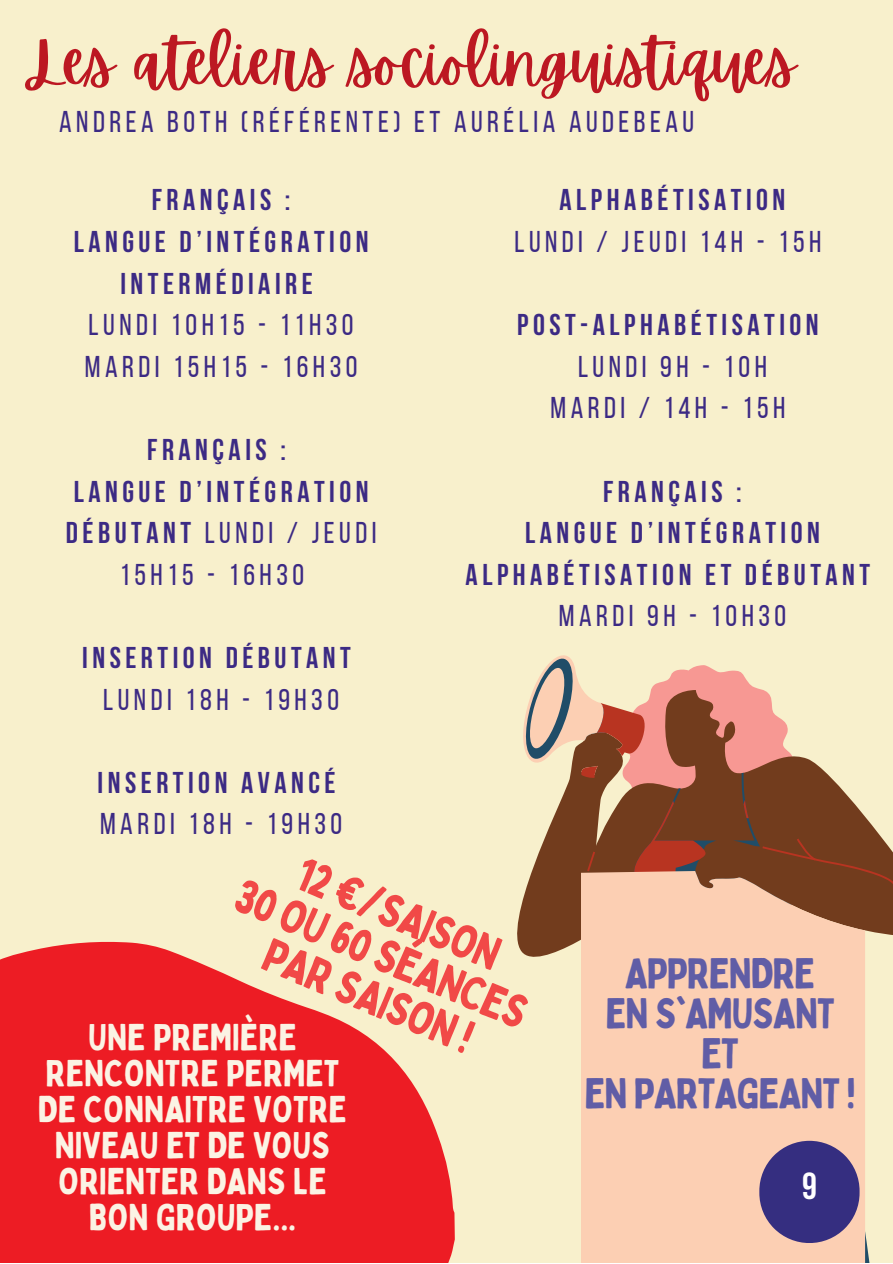
<style>
.page{position:relative;width:893px;height:1264px;background:#fff}
.page>*{position:absolute;margin:0;border:0;box-sizing:border-box;transform-origin:0 0}
.t1{font:64.35px "Apricots";color:#bc1822}
.t2{font:46.05px "Bobby Jones";color:#f14947}
.t3{font:42px "Bobby Jones";letter-spacing:-.025em;color:#605da6}
.t4{font:700 37.5px "Bebas Neue";color:#fff}
.t5{font:36.75px/36px "Bobby Jones";color:#fbf3e4;text-align:center}
.t6{font:700 30px/41.5px "Bebas Neue";letter-spacing:.15em;color:#3c2a84;text-align:center}
.t7{font:30px "Bebas Neue";letter-spacing:.15em;color:#3c2a84}
.s1{font-weight:700}
</style>
<div class="page">
<div style="left:0;top:0;width:892px;height:1262px;background:#f8f0cc"></div>
<svg style="left:0;top:941px;width:455px;height:321px;fill:#ed1c24"></svg>
<svg style="left:517px;top:655px;width:375px;height:607px"></svg>
<p class="t1" style="left:28px;top:25px;width:768px">Les ateliers sociolinguistiques</p>
<p class="t7" style="left:59px;top:109px;width:636px">ANDREA BOTH (RÉFÉRENTE) ET AURÉLIA AUDEBEAU</p>
<p class="t6" style="left:152px;top:182px;width:140px">FRANÇAIS :</p>
<p class="t6" style="left:74px;top:224px;width:296px">LANGUE D’INTÉGRATION<br>INTERMÉDIAIRE</p>
<p class="t7" style="left:89px;top:312px;width:266px">LUNDI 10H15 - 11H30</p>
<p class="t7" style="left:85px;top:354px;width:274px">MARDI 15H15 - 16H30</p>
<p class="t6" style="left:147px;top:431px;width:140px">FRANÇAIS :</p>
<p class="t6" style="left:74px;top:473px;width:296px">LANGUE D’INTÉGRATION</p>
<p class="t7" style="left:66px;top:520px;width:312px"><span class="s1">DÉBUTANT</span> LUNDI / JEUDI</p>
<p class="t7" style="left:120px;top:562px;width:186px">15H15 - 16H30</p>
<p class="t6" style="left:82px;top:639px;width:270px">INSERTION DÉBUTANT</p>
<p class="t7" style="left:103px;top:687px;width:237px">LUNDI 18H - 19H30</p>
<p class="t6" style="left:98px;top:764px;width:239px">INSERTION AVANCÉ</p>
<p class="t7" style="left:100px;top:812px;width:243px">MARDI 18H - 19H30</p>
<p class="t6" style="left:559px;top:182px;width:227px">ALPHABÉTISATION</p>
<p class="t7" style="left:514px;top:229px;width:308px">LUNDI / JEUDI 14H - 15H</p>
<p class="t6" style="left:517px;top:307px;width:303px">POST-ALPHABÉTISATION</p>
<p class="t7" style="left:578px;top:354px;width:190px">LUNDI 9H - 10H</p>
<p class="t7" style="left:550px;top:396px;width:236px">MARDI / 14H - 15H</p>
<p class="t6" style="left:603px;top:473px;width:140px">FRANÇAIS :</p>
<p class="t6" style="left:525px;top:515px;width:296px">LANGUE D’INTÉGRATION</p>
<p class="t6" style="left:465px;top:556px;width:406px">ALPHABÉTISATION ET DÉBUTANT</p>
<p class="t7" style="left:559px;top:604px;width:229px">MARDI 9H - 10H30</p>
<p class="t2" style="left:310px;top:844px;width:219px;rotate:23deg">12 €/SAISON</p>
<p class="t2" style="left:249px;top:866px;width:315px;rotate:23deg">30 OU 60 SÉANCES</p>
<p class="t2" style="left:277px;top:925px;width:225px;rotate:23deg">PAR SAISON !</p>
<p class="t5" style="left:38px;top:1017px;width:310px">UNE PREMIÈRE<br>RENCONTRE PERMET<br>DE CONNAITRE VOTRE<br>NIVEAU ET DE VOUS<br>ORIENTER DANS LE<br>BON GROUPE...</p>
<p class="t3" style="left:624px;top:946px;width:192px">APPRENDRE</p>
<p class="t3" style="left:605px;top:986px;width:231px">EN S'AMUSANT</p>
<p class="t3" style="left:701px;top:1026px;width:39px">ET</p>
<p class="t3" style="left:584px;top:1067px;width:273px">EN PARTAGEANT !</p>
<p class="t4" style="left:802px;top:1171px;width:16px">9</p>
</div>
